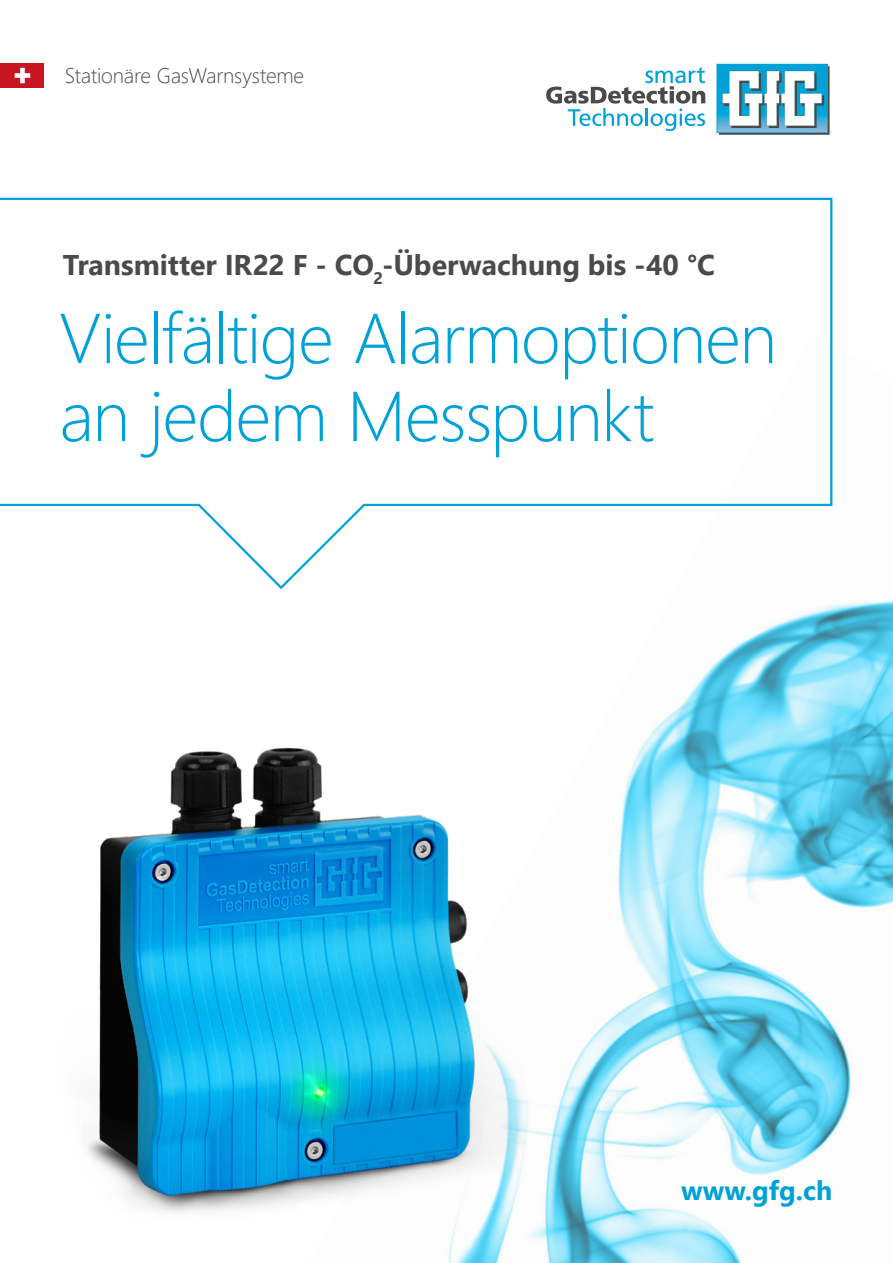
<style>
.page{position:relative;width:893px;height:1263px;background:#fff}
.page>*{position:absolute;margin:0;border:0;box-sizing:border-box;transform-origin:0 0}
.t1{font:300 70.5px/78px "Segoe UI";letter-spacing:-.02em;color:#00a1d6}
.t2{font:700 28.5px "Segoe UI";color:#4a4a49}
.t3{font:700 27px "Segoe UI";color:#00a1d6}
.t4{font:300 21px "Segoe UI";letter-spacing:-.01em;color:#4a4a49}
</style>
<div class="page">
<img style="left:448px;top:601px;width:445px;height:662px">
<img style="left:87px;top:720px;width:438px;height:526px">
<div style="left:0;top:63px;width:44px;height:25px;background:#c71621"></div>
<svg style="left:15px;top:68px;width:15px;height:15px"></svg>
<svg style="left:716px;top:64px;width:114px;height:71px"></svg>
<svg style="left:546px;top:67px;width:159px;height:64px"></svg>
<svg style="left:0;top:197px;width:833px;height:393px"></svg>
<p class="t4" style="left:65px;top:56px;width:241px">Stationäre GasWarnsysteme</p>
<p class="t2" style="left:63px;top:237px;width:654px">Transmitter IR22 F - CO<sub>2</sub>-Überwachung bis -40 °C</p>
<h1 class="t1" style="left:59px;top:292px;width:720px">Vielfältige Alarmoptionen an jedem Messpunkt</h1>
<p class="t3" style="left:681px;top:1164px;width:153px">www.gfg.ch</p>
</div>
